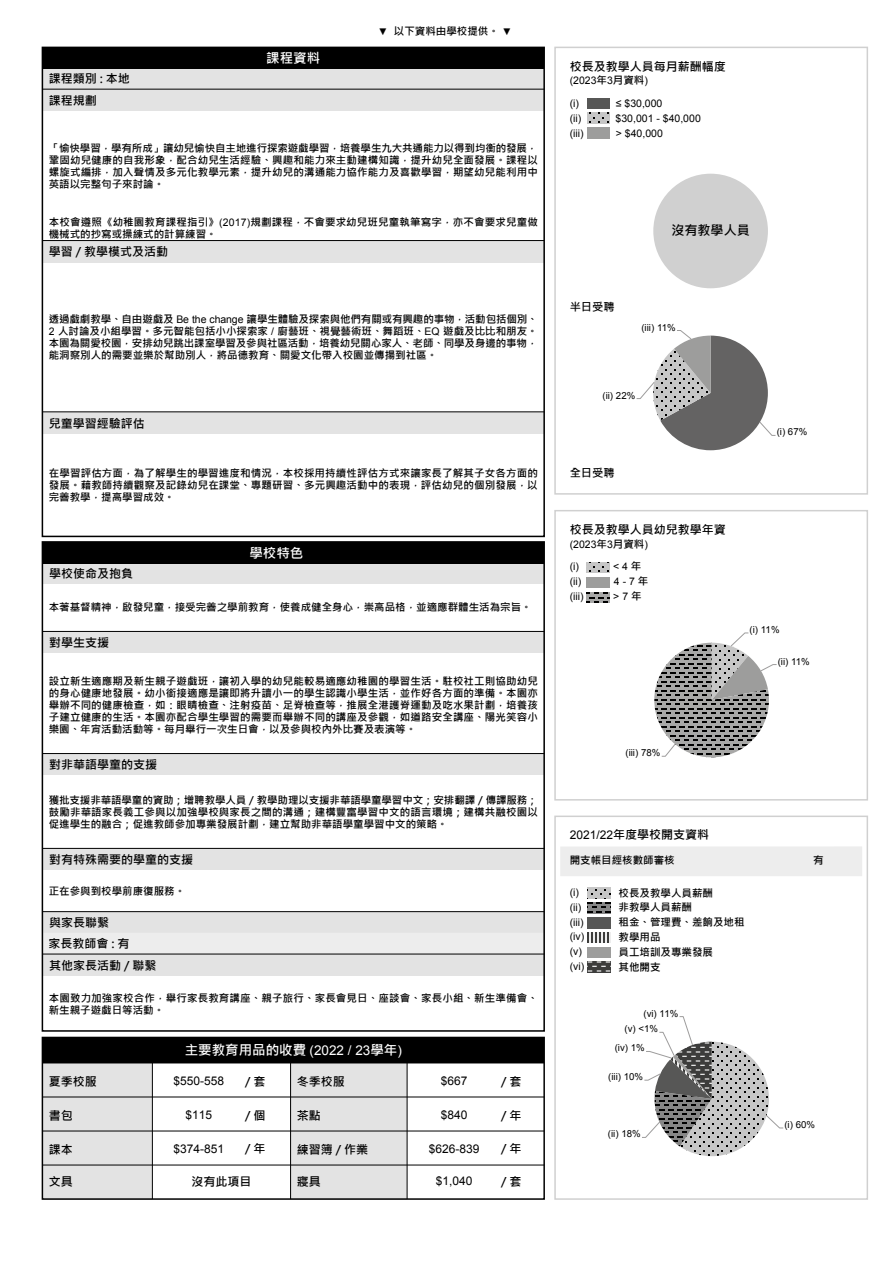
<style>
.page{position:relative;width:893px;height:1263px;background:#fff}
.page>*{position:absolute;margin:0;border:0;box-sizing:border-box;transform-origin:0 0}
.t1{font:700 13.5px "Microsoft Jheng Hei";color:#fff}
.t2{font:700 13.05px "Microsoft Jheng Hei";color:#000}
.t3{font:700 12px/20.9px "Microsoft Jheng Hei";color:#000}
.t4{font:12px "Arial";color:#000}
.t5{font:700 11.25px "Microsoft Jheng Hei";color:#000}
.t6{font:700 10.5px/12px "Microsoft Jheng Hei";color:#000;text-align:justify}
.t7{font:10.5px "Arial";color:#000}
.t8{font:9.6px "Arial";color:#000}
.s1{font-family:"Arial";font-weight:400;font-size:9.75px}
.s2{font-family:"Arial";font-weight:400}
.s3{font-family:"Microsoft Jheng Hei";font-weight:700}
</style>
<div class="page">
<div style="left:560px;top:846px;width:302px;height:30px;background:#ededed"></div>
<img style="left:588px;top:917px;width:22px;height:11px">
<svg style="left:588px;top:962px;width:22px;height:10px"></svg>
<svg style="left:588px;top:932px;width:22px;height:11px"></svg>
<svg style="left:588px;top:902px;width:22px;height:11px"></svg>
<svg style="left:588px;top:888px;width:22px;height:10px"></svg>
<div style="left:554px;top:815px;width:314px;height:385px;border:2px solid #d0d0d0"></div>
<div style="left:554px;top:510px;width:314px;height:290px;border:2px solid #d0d0d0"></div>
<svg style="left:587px;top:592px;width:22px;height:11px"></svg>
<svg style="left:587px;top:562px;width:22px;height:11px"></svg>
<div style="left:554px;top:47px;width:314px;height:448px;border:2px solid #d0d0d0"></div>
<img style="left:587px;top:98px;width:23px;height:11px">
<svg style="left:587px;top:113px;width:23px;height:11px"></svg>
<div style="left:653px;top:174px;width:115px;height:114px;background:#d0d0d0;border-radius:50%"></div>
<svg style="left:636px;top:330px;width:140px;height:120px"></svg>
<svg style="left:654px;top:632px;width:123px;height:126px"></svg>
<svg style="left:642px;top:1016px;width:142px;height:140px"></svg>
<div style="left:291px;top:1063px;width:116px;height:136px;background:#e3e3e3"></div>
<div style="left:42px;top:1063px;width:110px;height:136px;background:#e3e3e3"></div>
<div style="left:42px;top:1037px;width:503px;height:163px;border:2px solid #000"></div>
<hr style="left:42px;top:1096px;width:502px;height:1px;background:#000">
<hr style="left:42px;top:1165px;width:502px;height:1px;background:#000">
<hr style="left:42px;top:1130px;width:502px;height:1px;background:#000">
<div style="left:42px;top:1037px;width:502px;height:26px;background:#000"></div>
<hr style="left:152px;top:1063px;width:1px;height:136px;background:#000">
<hr style="left:290px;top:1063px;width:1px;height:136px;background:#000">
<hr style="left:407px;top:1063px;width:1px;height:136px;background:#000">
<div style="left:43px;top:632px;width:501px;height:21px;background:#e3e3e3"></div>
<hr style="left:43px;top:631px;width:501px;height:1px;background:#000">
<div style="left:43px;top:912px;width:501px;height:21px;background:#e3e3e3"></div>
<div style="left:42px;top:933px;width:502px;height:21px;background:#ededed"></div>
<hr style="left:43px;top:911px;width:501px;height:1px;background:#000">
<div style="left:43px;top:562px;width:501px;height:22px;background:#e3e3e3"></div>
<div style="left:43px;top:542px;width:501px;height:21px;background:#000"></div>
<div style="left:43px;top:954px;width:501px;height:21px;background:#e3e3e3"></div>
<hr style="left:43px;top:954px;width:501px;height:1px;background:#000">
<div style="left:43px;top:754px;width:501px;height:21px;background:#e3e3e3"></div>
<hr style="left:43px;top:753px;width:501px;height:1px;background:#000">
<div style="left:43px;top:848px;width:501px;height:22px;background:#e3e3e3"></div>
<hr style="left:43px;top:848px;width:501px;height:1px;background:#000">
<div style="left:42px;top:541px;width:503px;height:491px;border:2px solid #000"></div>
<div style="left:42px;top:241px;width:502px;height:21px;background:#e3e3e3"></div>
<hr style="left:42px;top:240px;width:502px;height:1px;background:#000">
<div style="left:42px;top:412px;width:502px;height:22px;background:#e3e3e3"></div>
<hr style="left:42px;top:411px;width:502px;height:1px;background:#000">
<div style="left:42px;top:89px;width:502px;height:21px;background:#e3e3e3"></div>
<div style="left:42px;top:68px;width:502px;height:21px;background:#e3e3e3"></div>
<hr style="left:42px;top:89px;width:502px;height:1px;background:#000">
<div style="left:42px;top:47px;width:502px;height:22px;background:#000"></div>
<div style="left:42px;top:47px;width:503px;height:490px;border:2px solid #000"></div>
<p class="t3" style="left:49px;top:68px;width:83px">課程類別 : 本地</p>
<p class="t3" style="left:49px;top:90px;width:49px">課程規劃</p>
<p class="t1" style="left:266px;top:50px;width:55px">課程資料</p>
<p class="t6" style="left:378px;top:25px;width:135px"><span class="s1">▼</span> 以下資料由學校提供。 <span class="s1">▼</span></p>
<p class="t6" style="left:49px;top:142px;width:491px">「愉快學習，學有所成」讓幼兒愉快自主地進行探索遊戲學習，培養學生九大共通能力以得到均衡的發展，鞏固幼兒健康的自我形象，配合幼兒生活經驗、興趣和能力來主動建構知識，提升幼兒全面發展。課程以螺旋式編排，加入聲情及多元化教學元素，提升幼兒的溝通能力協作能力及喜歡學習，期望幼兒能利用中英語以完整句子來討論。</p>
<p class="t6" style="left:49px;top:216px;width:490px">本校會遵照《幼稚園教育課程指引》<span class="s2">(2017)</span>規劃課程，不會要求幼兒班兒童執筆寫字，亦不會要求兒童做機械式的抄寫或操練式的計算練習。</p>
<p class="t3" style="left:49px;top:241px;width:121px">學習 / 教學模式及活動</p>
<p class="t6" style="left:49px;top:313px;width:490px">透過戲劇教學、自由遊戲及 <span class="s2">Be the change</span> 讓學生體驗及探索與他們有關或有興趣的事物，活動包括個別、<span class="s2">2</span> 人討論及小組學習。多元智能包括小小探索家 <span class="s2">/</span> 廚藝班、視覺藝術班、舞蹈班、<span class="s2">EQ</span> 遊戲及比比和朋友。本園為關愛校園，安排幼兒跳出課室學習及參與社區活動，培養幼兒關心家人、老師、同學及身邊的事物，能洞察別人的需要並樂於幫助別人，將品德教育、關愛文化帶入校園並傳揚到社區。</p>
<p class="t3" style="left:49px;top:413px;width:97px">兒童學習經驗評估</p>
<p class="t6" style="left:49px;top:467px;width:491px">在學習評估方面，為了解學生的學習進度和情況，本校採用持續性評估方式來讓家長了解其子女各方面的發展。藉教師持續觀察及記錄幼兒在課堂、專題研習、多元興趣活動中的表現，評估幼兒的個別發展，以完善教學，提高學習成效。</p>
<p class="t3" style="left:49px;top:563px;width:85px">學校使命及抱負</p>
<p class="t1" style="left:249px;top:545px;width:55px">學校特色</p>
<p class="t6" style="left:49px;top:601px;width:485px">本著基督精神，啟發兒童，接受完善之學前教育，使養成健全身心，崇高品格，並適應群體生活為宗旨。</p>
<p class="t3" style="left:49px;top:632px;width:62px">對學生支援</p>
<p class="t6" style="left:49px;top:675px;width:491px">設立新生適應期及新生親子遊戲班，讓初入學的幼兒能較易適應幼稚園的學習生活。駐校社工則協助幼兒的身心健康地發展。幼小銜接適應是讓即將升讀小一的學生認識小學生活，並作好各方面的準備。本園亦舉辦不同的健康檢查，如：眼睛檢查、注射疫苗、足脊檢查等，推展全港護脊運動及吃水果計劃，培養孩子建立健康的生活。本園亦配合學生學習的需要而舉辦不同的講座及參觀，如道路安全講座、陽光笑容小樂園、年宵活動活動等。每月舉行一次生日會，以及參與校內外比賽及表演等。</p>
<p class="t3" style="left:49px;top:754px;width:109px">對非華語學童的支援</p>
<p class="t6" style="left:49px;top:794px;width:491px">獲批支援非華語學童的資助；增聘教學人員 / 教學助理以支援非華語學童學習中文；安排翻譯 / 傳譯服務；鼓勵非華語家長義工參與以加強學校與家長之間的溝通；建構豐富學習中文的語言環境；建構共融校園以促進學生的融合；促進教師參加專業發展計劃，建立幫助非華語學童學習中文的策略。</p>
<p class="t3" style="left:49px;top:849px;width:145px">對有特殊需要的學童的支援</p>
<p class="t6" style="left:49px;top:885px;width:138px">正在參與到校學前康復服務。</p>
<p class="t3" style="left:49px;top:912px;width:83px">與家長聯繫<br>家長教師會 : 有</p>
<p class="t3" style="left:49px;top:955px;width:109px">其他家長活動 / 聯繫</p>
<p class="t6" style="left:49px;top:992px;width:491px">本園致力加強家校合作，舉行家長教育講座、親子旅行、家長會見日、座談會、家長小組、新生準備會、新生親子遊戲日等活動。</p>
<p class="t1" style="left:185px;top:1041px;width:219px">主要教育用品的收費 <span class="s2">(2022 / 23</span>學年<span class="s2">)</span></p>
<p class="t3" style="left:245px;top:1071px;width:22px">/ 套</p>
<p class="t3" style="left:245px;top:1105px;width:22px">/ 個</p>
<p class="t3" style="left:245px;top:1138px;width:22px">/ 年</p>
<p class="t3" style="left:501px;top:1138px;width:22px">/ 年</p>
<p class="t3" style="left:49px;top:1071px;width:49px">夏季校服</p>
<p class="t3" style="left:297px;top:1071px;width:49px">冬季校服</p>
<p class="t3" style="left:49px;top:1105px;width:25px">書包</p>
<p class="t3" style="left:297px;top:1105px;width:25px">茶點</p>
<p class="t3" style="left:49px;top:1139px;width:25px">課本</p>
<p class="t3" style="left:297px;top:1139px;width:73px">練習簿 / 作業</p>
<p class="t3" style="left:49px;top:1171px;width:25px">文具</p>
<p class="t3" style="left:297px;top:1171px;width:25px">寢具</p>
<p class="t3" style="left:501px;top:1071px;width:22px">/ 套</p>
<p class="t4" style="left:173px;top:1073px;width:52px">$550-558</p>
<p class="t4" style="left:185px;top:1107px;width:28px">$115</p>
<p class="t4" style="left:173px;top:1141px;width:52px">$374-851</p>
<p class="t4" style="left:441px;top:1073px;width:28px">$667</p>
<p class="t4" style="left:441px;top:1107px;width:28px">$840</p>
<p class="t4" style="left:429px;top:1141px;width:52px">$626-839</p>
<p class="t3" style="left:501px;top:1105px;width:22px">/ 年</p>
<p class="t3" style="left:501px;top:1171px;width:22px">/ 套</p>
<p class="t3" style="left:191px;top:1171px;width:61px">沒有此項目</p>
<p class="t4" style="left:436px;top:1173px;width:38px">$1,040</p>
<p class="t3" style="left:570px;top:56px;width:157px">校長及教學人員每月薪酬幅度</p>
<p class="t7" style="left:570px;top:74px;width:80px">(2023<span class="s3">年</span>3<span class="s3">月資料</span>)</p>
<p class="t7" style="left:570px;top:97px;width:11px">(i)</p>
<p class="t7" style="left:616px;top:97px;width:48px">≤ $30,000</p>
<p class="t7" style="left:570px;top:127px;width:15px">(iii)</p>
<p class="t7" style="left:616px;top:127px;width:48px">&gt; $40,000</p>
<p class="t7" style="left:570px;top:112px;width:13px">(ii)</p>
<p class="t7" style="left:616px;top:112px;width:87px">$30,001 - $40,000</p>
<p class="t5" style="left:570px;top:300px;width:46px">半日受聘</p>
<p class="t2" style="left:671px;top:222px;width:80px">沒有教學人員</p>
<p class="t8" style="left:641px;top:321px;width:36px">(iii) 11%</p>
<p class="t8" style="left:602px;top:389px;width:34px">(ii) 22%</p>
<p class="t5" style="left:570px;top:465px;width:46px">全日受聘</p>
<p class="t3" style="left:570px;top:519px;width:157px">校長及教學人員幼兒教學年資</p>
<p class="t7" style="left:570px;top:537px;width:80px">(2023<span class="s3">年</span>3<span class="s3">月資料</span>)</p>
<p class="t7" style="left:570px;top:575px;width:13px">(ii)</p>
<p class="t7" style="left:614px;top:575px;width:36px">4 - 7 <span class="s3">年</span></p>
<p class="t7" style="left:570px;top:590px;width:15px">(iii)</p>
<p class="t7" style="left:613px;top:590px;width:30px">&gt; 7 <span class="s3">年</span></p>
<p class="t7" style="left:570px;top:560px;width:11px">(i)</p>
<p class="t7" style="left:613px;top:560px;width:30px">&lt; 4 <span class="s3">年</span></p>
<p class="t8" style="left:777px;top:426px;width:32px">(i) 67%</p>
<p class="t8" style="left:749px;top:623px;width:32px">(i) 11%</p>
<p class="t8" style="left:778px;top:655px;width:34px">(ii) 11%</p>
<p class="t8" style="left:625px;top:747px;width:36px">(iii) 78%</p>
<p class="t3" style="left:570px;top:824px;width:141px"><span class="s2">2021/22</span>年度學校開支資料</p>
<p class="t6" style="left:570px;top:854px;width:106px">開支帳目經核數師審核</p>
<p class="t7" style="left:570px;top:885px;width:11px">(i)</p>
<p class="t6" style="left:618px;top:887px;width:96px">校長及教學人員薪酬</p>
<p class="t7" style="left:570px;top:900px;width:13px">(ii)</p>
<p class="t6" style="left:618px;top:902px;width:75px">非教學人員薪酬</p>
<p class="t6" style="left:813px;top:854px;width:12px">有</p>
<p class="t7" style="left:570px;top:915px;width:15px">(iii)</p>
<p class="t6" style="left:618px;top:916px;width:127px">租金、管理費、差餉及地租</p>
<p class="t7" style="left:570px;top:944px;width:14px">(v)</p>
<p class="t6" style="left:618px;top:946px;width:96px">員工培訓及專業發展</p>
<p class="t7" style="left:570px;top:959px;width:16px">(vi)</p>
<p class="t6" style="left:618px;top:961px;width:43px">其他開支</p>
<p class="t7" style="left:570px;top:930px;width:16px">(iv)</p>
<p class="t6" style="left:618px;top:931px;width:43px">教學用品</p>
<p class="t8" style="left:643px;top:1007px;width:36px">(vi) 11%</p>
<p class="t8" style="left:625px;top:1023px;width:35px">(v) &lt;1%</p>
<p class="t8" style="left:615px;top:1042px;width:32px">(iv) 1%</p>
<p class="t8" style="left:608px;top:1070px;width:36px">(iii) 10%</p>
<p class="t8" style="left:608px;top:1128px;width:34px">(ii) 18%</p>
<p class="t8" style="left:784px;top:1118px;width:32px">(i) 60%</p>
</div>
